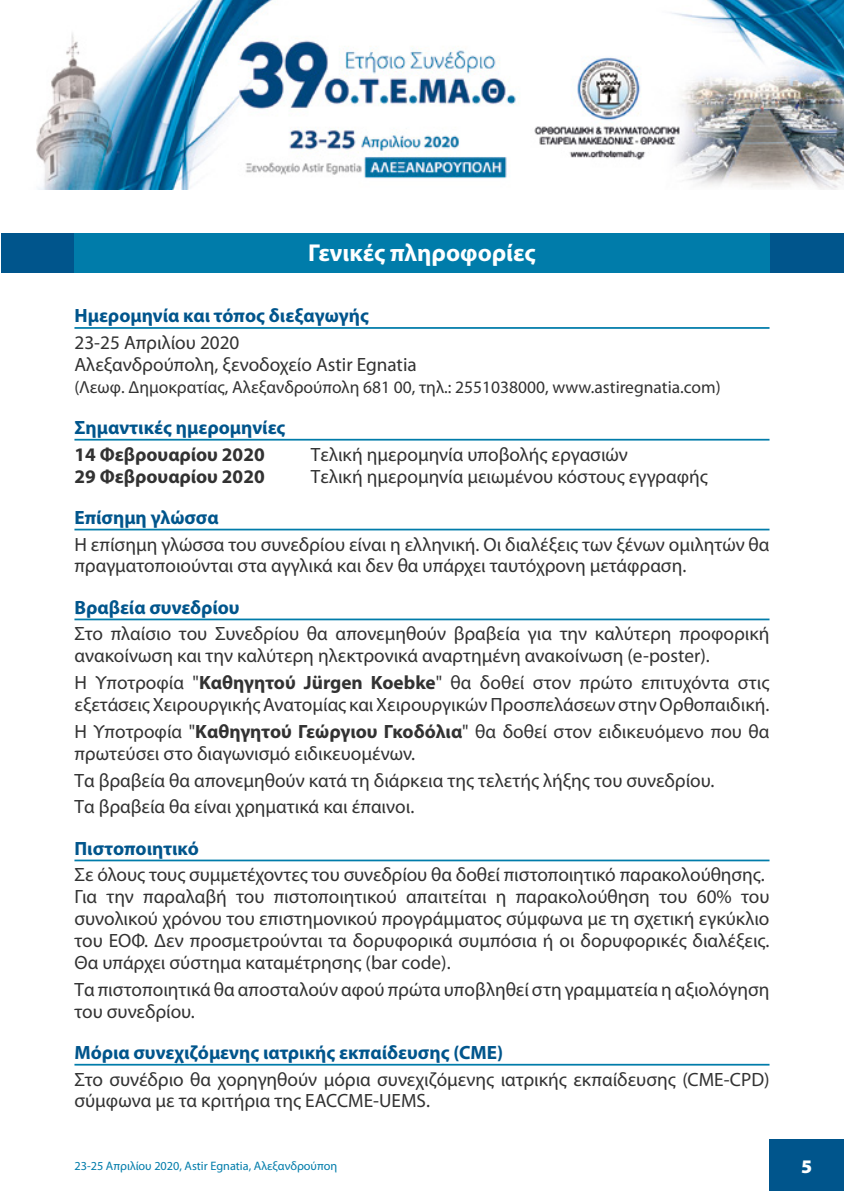
<style>
.page{position:relative;width:844px;height:1191px;background:#fff}
.page>*{position:absolute;margin:0;border:0;box-sizing:border-box;transform-origin:0 0}
.t1{font:700 24.5px "Myriad Pro";color:#fff}
.t2{font:19.25px/21.9px "Myriad Pro";color:#323232}
.t3{font:700 19.25px "Myriad Pro";color:#00558c}
.t4{font:700 19.25px "Myriad Pro";color:#323232}
.t5{font:900 19.25px "Myriad Pro";color:#fff}
.t6{font:17.5px "Myriad Pro";color:#323232}
.t7{font:12.25px "Myriad Pro";color:#007caa}
.s1{font-weight:700}
</style>
<div class="page">
<div style="left:769px;top:1139px;width:74px;height:52px;background:#00558c"></div>
<img style="left:36px;top:0;width:807px;height:189px">
<hr style="left:74px;top:327px;width:695px;height:2px;background:#007caa">
<hr style="left:74px;top:439px;width:695px;height:1px;background:#007caa">
<hr style="left:74px;top:529px;width:695px;height:1px;background:#007caa">
<hr style="left:74px;top:618px;width:695px;height:2px;background:#007caa">
<hr style="left:74px;top:859px;width:695px;height:2px;background:#007caa">
<hr style="left:74px;top:1063px;width:695px;height:2px;background:#007caa">
<div style="left:2px;top:233px;width:841px;height:40px;background:#00558c"></div>
<div style="left:74px;top:233px;width:695px;height:40px;background:#007caa"></div>
<p class="t1" style="left:308px;top:237px;width:229px">Γενικές πληροφορίες</p>
<p class="t3" style="left:74px;top:303px;width:296px">Ημερομηνία και τόπος διεξαγωγής</p>
<p class="t2" style="left:74px;top:331px;width:344px">23-25 Απριλίου 2020<br>Αλεξανδρούπολη, ξενοδοχείο Astir Egnatia</p>
<p class="t6" style="left:74px;top:376px;width:647px">(Λεωφ. Δημοκρατίας, Αλεξανδρούπολη 681 00, τηλ.: 2551038000, www.astiregnatia.com)</p>
<p class="t3" style="left:74px;top:415px;width:212px">Σημαντικές ημερομηνίες</p>
<p class="t4" style="left:74px;top:442px;width:192px">14 Φεβρουαρίου 2020</p>
<p class="t2" style="left:311px;top:443px;width:318px">Τελική ημερομηνία υποβολής εργασιών</p>
<p class="t4" style="left:74px;top:463px;width:192px">29 Φεβρουαρίου 2020</p>
<p class="t2" style="left:311px;top:465px;width:398px">Τελική ημερομηνία μειωμένου κόστους εγγραφής</p>
<p class="t3" style="left:74px;top:504px;width:146px">Επίσημη γλώσσα</p>
<p class="t2" style="left:74px;top:533px;width:696px">Η επίσημη γλώσσα του συνεδρίου είναι η ελληνική. Οι διαλέξεις των ξένων ομιλητών θα πραγματοποιούνται στα αγγλικά και δεν θα υπάρχει ταυτόχρονη μετάφραση.</p>
<p class="t3" style="left:74px;top:594px;width:167px">Βραβεία συνεδρίου</p>
<p class="t2" style="left:74px;top:622px;width:696px">Στο πλαίσιο του Συνεδρίου θα απονεμηθούν βραβεία για την καλύτερη προφορική ανακοίνωση και την καλύτερη ηλεκτρονικά αναρτημένη ανακοίνωση (e-poster).</p>
<p class="t2" style="left:74px;top:671px;width:696px">Η Υποτροφία "<span class="s1">Καθηγητού Jürgen Koebke</span>" θα δοθεί στον πρώτο επιτυχόντα στις εξετάσεις Χειρουργικής Ανατομίας και Χειρουργικών Προσπελάσεων στην Ορθοπαιδική.</p>
<p class="t2" style="left:74px;top:720px;width:696px">Η Υποτροφία "<span class="s1">Καθηγητού Γεώργιου Γκοδόλια</span>" θα δοθεί στον ειδικευόμενο που θα πρωτεύσει στο διαγωνισμό ειδικευομένων.</p>
<p class="t2" style="left:74px;top:766px;width:641px;line-height:26.8px">Τα βραβεία θα απονεμηθούν κατά τη διάρκεια της τελετής λήξης του συνεδρίου.<br>Τα βραβεία θα είναι χρηματικά και έπαινοι.</p>
<p class="t3" style="left:74px;top:835px;width:126px">Πιστοποιητικό</p>
<p class="t2" style="left:74px;top:863px;width:696px">Σε όλους τους συμμετέχοντες του συνεδρίου θα δοθεί πιστοποιητικό παρακολούθησης.<br>Για την παραλαβή του πιστοποιητικού απαιτείται η παρακολούθηση του 60% του συνολικού χρόνου του επιστημονικού προγράμματος σύμφωνα με τη σχετική εγκύκλιο του ΕΟΦ. Δεν προσμετρούνται τα δορυφορικά συμπόσια ή οι δορυφορικές διαλέξεις.<br>Θα υπάρχει σύστημα καταμέτρησης (bar code).</p>
<p class="t2" style="left:74px;top:978px;width:696px">Τα πιστοποιητικά θα αποσταλούν αφού πρώτα υποβληθεί στη γραμματεία η αξιολόγηση του συνεδρίου.</p>
<p class="t3" style="left:74px;top:1039px;width:430px">Μόρια συνεχιζόμενης ιατρικής εκπαίδευσης (CME)</p>
<p class="t2" style="left:74px;top:1068px;width:696px">Στο συνέδριο θα χορηγηθούν μόρια συνεχιζόμενης ιατρικής εκπαίδευσης (CME-CPD) σύμφωνα με τα κριτήρια της EACCME-UEMS.</p>
<p class="t7" style="left:74px;top:1158px;width:264px">23-25 Απριλίου 2020, Astir Egnatia, Αλεξανδρούποη</p>
<p class="t5" style="left:801px;top:1153px;width:13px">5</p>
</div>
